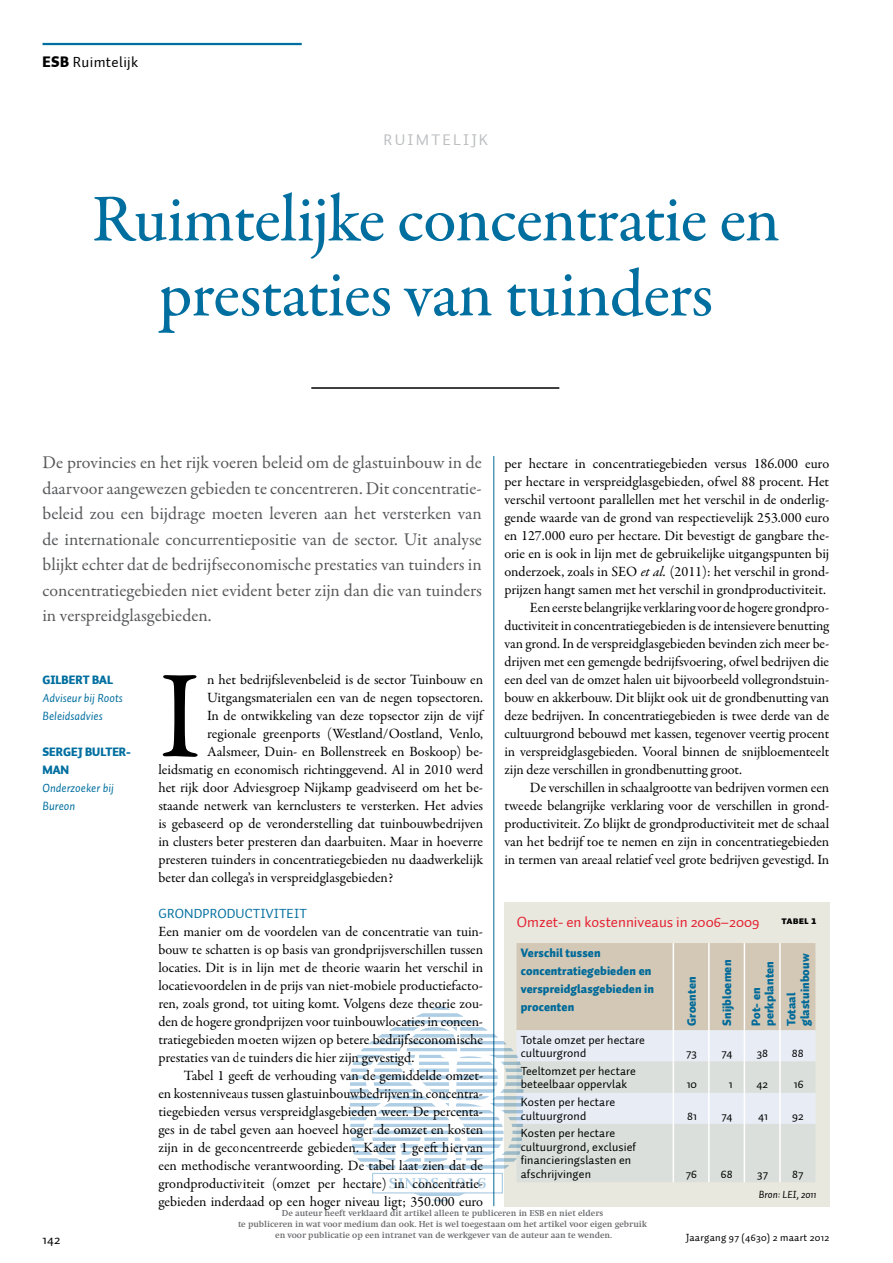
<style>
.page{position:relative;width:893px;height:1263px;background:#fff}
.page>*{position:absolute;margin:0;border:0;box-sizing:border-box;transform-origin:0 0}
.t1{font:125.4px "Garamond Premr Pro";color:#000}
.t2{font:500 67.5px/75px "Garamond Premr Pro";letter-spacing:-.015em;color:#006f9f;text-align:center}
.t3{font:18px/25.5px "Garamond Premr Pro";color:#58595b;text-align:justify}
.t4{font:15.75px "Auto 1";letter-spacing:.145em;color:#bcbec0}
.t5{font:15px "Auto 1";color:#e42231}
.t6{font:15px "Auto 1";color:#000}
.t7{font:14.25px/18px "Garamond Premr Pro";letter-spacing:-.005em;color:#000;text-align:justify}
.t8{font:13.5px "Auto 1";letter-spacing:.01em;color:#006f9f}
.t9{font:13.5px "Auto 1";color:#000}
.t10{font:12px/13.5px "Auto 1";letter-spacing:.01em;color:#000101}
.t11{font:900 12px/18px "Auto 1";letter-spacing:.01em;color:#006a99}
.t12{font:italic 12px/18px "Auto 1";color:#006f9f}
.t13{font:900 12px/18px "Auto 1";color:#006f9f}
.t14{font:10.5px "Auto 1";letter-spacing:.025em;color:#000}
.t15{font:italic 10.5px "Auto 1";color:#000}
.t16{font:10.5px "Auto 1 Black Sm Cp";color:#000}
.t17{font:700 9px/10.8px "Swift";color:#6d6e71;text-align:center}
.s1{font-weight:900}
.s2{font-style:italic}
</style>
<div class="page">
<hr style="left:43px;top:43px;width:259px;height:2px;background:#006f9f">
<hr style="left:494px;top:456px;width:1px;height:750px;background:#006a99">
<hr style="left:311px;top:387px;width:248px;height:2px;background:#000">
<div style="left:504px;top:902px;width:325px;height:304px;background:#e9e8df"></div>
<svg style="left:349px;top:943px;width:466px;height:264px"></svg>
<p class="t6" style="left:43px;top:53px;width:97px"><span class="s1">ESB</span> Ruimtelijk</p>
<p class="t4" style="left:384px;top:130px;width:106px">RUIMTELIJK</p>
<h2 class="t2" style="left:92px;top:183px;width:690px">Ruimtelijke concentratie en prestaties van tuinders</h2>
<p class="t3" style="left:43px;top:450px;width:441px">De provincies en het rijk voeren beleid om de glastuinbouw in de daarvoor aangewezen gebieden te concentreren. Dit concentratie&shy;beleid zou een bijdrage moeten leveren aan het versterken van de internationale concurrentiepositie van de sector. Uit analyse blijkt echter dat de bedrijfseconomische prestaties van tuinders in concentratiegebieden niet evident beter zijn dan die van tuinders in verspreidglasgebieden.</p>
<p class="t7" style="left:504px;top:455px;width:326px">per hectare in concentratiegebieden versus 186.000 euro</p>
<p class="t7" style="left:504px;top:473px;width:326px">per hectare in verspreidglasgebieden, ofwel 88 procent. Het</p>
<p class="t7" style="left:504px;top:491px;width:326px">verschil vertoont parallellen met het verschil in de onderlig-</p>
<p class="t7" style="left:504px;top:509px;width:326px">gende waarde van de grond van respectievelijk 253.000 euro</p>
<p class="t7" style="left:504px;top:527px;width:326px">en 127.000 euro per hectare. Dit bevestigt de gangbare the-</p>
<p class="t7" style="left:504px;top:545px;width:326px">orie en is ook in lijn met de gebruikelijke uitgangspunten bij</p>
<p class="t7" style="left:504px;top:563px;width:326px">onderzoek, zoals in SEO <span class="s2">et al.</span> (2011): het verschil in grond-</p>
<p class="t7" style="left:504px;top:581px;width:323px">prijzen hangt samen met het verschil in grondproductiviteit.</p>
<p class="t7" style="left:530px;top:599px;width:301px">Een eerste belangrijke verklaring voor de hogere grondpro-</p>
<p class="t7" style="left:504px;top:617px;width:326px">ductiviteit in concentratiegebieden is de intensievere benutting</p>
<p class="t7" style="left:504px;top:635px;width:326px">van grond. In de verspreidglasgebieden bevinden zich meer be-</p>
<p class="t7" style="left:504px;top:653px;width:326px">drijven met een gemengde bedrijfsvoering, ofwel bedrijven die</p>
<p class="t7" style="left:504px;top:671px;width:326px">een deel van de omzet halen uit bijvoorbeeld vollegrondstuin-</p>
<p class="t7" style="left:504px;top:689px;width:326px">bouw en akkerbouw. Dit blijkt ook uit de grondbenutting van</p>
<p class="t7" style="left:504px;top:707px;width:326px">deze bedrijven. In concentratiegebieden is twee derde van de</p>
<p class="t7" style="left:504px;top:725px;width:326px">cultuurgrond bebouwd met kassen, tegenover veertig procent</p>
<p class="t7" style="left:504px;top:743px;width:326px">in verspreidglasgebieden. Vooral binnen de snijbloementeelt</p>
<p class="t7" style="left:504px;top:761px;width:239px">zijn deze verschillen in grondbenutting groot.</p>
<p class="t7" style="left:530px;top:779px;width:301px">De verschillen in schaalgrootte van bedrijven vormen een</p>
<p class="t7" style="left:504px;top:797px;width:326px">tweede belangrijke verklaring voor de verschillen in grond-</p>
<p class="t7" style="left:504px;top:815px;width:326px">productiviteit. Zo blijkt de grondproductiviteit met de schaal</p>
<p class="t7" style="left:504px;top:833px;width:326px">van het bedrijf toe te nemen en zijn in concentratiegebieden</p>
<p class="t7" style="left:504px;top:851px;width:326px">in termen van areaal relatief veel grote bedrijven gevestigd. In</p>
<h1 class="t1" style="left:158px;top:641px;width:44px">I</h1>
<p class="t7" style="left:207px;top:671px;width:277px">n het bedrijfslevenbeleid is de sector Tuinbouw en</p>
<p class="t13" style="left:43px;top:671px;width:72px">Gilbert Bal</p>
<p class="t12" style="left:43px;top:689px;width:82px">Adviseur bij Roots<br>Beleidsadvies</p>
<p class="t13" style="left:43px;top:743px;width:90px">Sergej Bulter&shy;man</p>
<p class="t12" style="left:43px;top:779px;width:73px">Onderzoeker bij<br>Bureon</p>
<p class="t7" style="left:207px;top:689px;width:278px">Uitgangsmaterialen een van de negen topsectoren.</p>
<p class="t7" style="left:207px;top:707px;width:277px">In de ontwikkeling van deze topsector zijn de vijf</p>
<p class="t7" style="left:207px;top:725px;width:278px">regionale greenports (Westland/Oostland, Venlo,</p>
<p class="t7" style="left:207px;top:743px;width:277px">Aalsmeer, Duin- en Bollenstreek en Boskoop) be-</p>
<p class="t7" style="left:158px;top:761px;width:326px">leidsmatig en economisch richtinggevend. Al in 2010 werd</p>
<p class="t7" style="left:158px;top:779px;width:326px">het rijk door Adviesgroep Nijkamp geadviseerd om het be-</p>
<p class="t7" style="left:158px;top:797px;width:326px">staande netwerk van kernclusters te versterken. Het advies</p>
<p class="t7" style="left:158px;top:815px;width:326px">is gebaseerd op de veronderstelling dat tuinbouwbedrijven</p>
<p class="t7" style="left:158px;top:833px;width:326px">in clusters beter presteren dan daarbuiten. Maar in hoeverre</p>
<p class="t7" style="left:158px;top:851px;width:326px">presteren tuinders in concentratiegebieden nu daadwerkelijk</p>
<p class="t7" style="left:158px;top:869px;width:236px">beter dan collega’s in verspreidglasgebieden?</p>
<p class="t8" style="left:158px;top:905px;width:150px">Grondproductiviteit</p>
<p class="t7" style="left:158px;top:923px;width:326px">Een manier om de voordelen van de concentratie van tuin&shy;bouw te schatten is op basis van grondprijsverschillen tussen locaties. Dit is in lijn met de theorie waarin het verschil in locatievoordelen in de prijs van niet-mobiele productiefacto&shy;ren, zoals grond, tot uiting komt. Volgens deze theorie zou&shy;den de hogere grondprijzen voor tuinbouwlocaties in concen&shy;tratiegebieden moeten wijzen op betere bedrijfseconomische prestaties van de tuinders die hier zijn gevestigd.</p>
<p class="t7" style="left:158px;top:1067px;width:326px;text-indent:26px">Tabel 1 geeft de verhouding van de gemiddelde omzet&shy;en kostenniveaus tussen glastuinbouwbedrijven in concentra&shy;tiegebieden versus verspreidglasgebieden weer. De percenta&shy;ges in de tabel geven aan hoeveel hoger de omzet en kosten zijn in de geconcentreerde gebieden. Kader 1 geeft hiervan een methodische verantwoording. De tabel laat zien dat de grondproductiviteit (omzet per hectare) in concentratie&shy;gebieden inderdaad op een hoger niveau ligt; 350.000 euro</p>
<p class="t5" style="left:517px;top:913px;width:244px">Omzet- en kostenniveaus in 2006–2009</p>
<p class="t16" style="left:782px;top:914px;width:36px">tabel 1</p>
<p class="t11" style="left:521px;top:944px;width:135px">Verschil tussen concentratiegebieden en verspreidglasgebieden in procenten</p>
<p class="t11" style="left:719px;top:1026px;width:68px;rotate:-90deg">Snijbloemen</p>
<p class="t11" style="left:750px;top:1026px;width:66px;line-height:13.5px;rotate:-90deg">Pot- en perkplanten</p>
<p class="t11" style="left:785px;top:1026px;width:74px;line-height:13.5px;rotate:-90deg">Totaal glastuinbouw</p>
<p class="t11" style="left:683px;top:1026px;width:51px;rotate:-90deg">Groenten</p>
<p class="t10" style="left:521px;top:1033px;width:126px">Totale omzet per hectare cultuurgrond</p>
<p class="t10" style="left:686px;top:1047px;width:12px">73</p>
<p class="t10" style="left:721px;top:1047px;width:13px">74</p>
<p class="t10" style="left:757px;top:1047px;width:13px">38</p>
<p class="t10" style="left:792px;top:1047px;width:13px">88</p>
<p class="t10" style="left:521px;top:1064px;width:117px">Teeltomzet per hectare beteelbaar oppervlak</p>
<p class="t10" style="left:687px;top:1078px;width:12px">10</p>
<p class="t10" style="left:729px;top:1078px;width:5px">1</p>
<p class="t10" style="left:756px;top:1078px;width:13px">42</p>
<p class="t10" style="left:794px;top:1078px;width:11px">16</p>
<p class="t10" style="left:521px;top:1095px;width:96px">Kosten per hectare cultuurgrond</p>
<p class="t10" style="left:687px;top:1109px;width:11px">81</p>
<p class="t10" style="left:721px;top:1109px;width:13px">74</p>
<p class="t10" style="left:758px;top:1109px;width:11px">41</p>
<p class="t10" style="left:792px;top:1109px;width:13px">92</p>
<p class="t10" style="left:521px;top:1127px;width:117px">Kosten per hectare cultuurgrond, exclusief financieringslasten en afschrijvingen</p>
<p class="t10" style="left:686px;top:1167px;width:13px">76</p>
<p class="t10" style="left:721px;top:1167px;width:13px">68</p>
<p class="t10" style="left:757px;top:1167px;width:12px">37</p>
<p class="t10" style="left:792px;top:1167px;width:13px">87</p>
<p class="t15" style="left:759px;top:1188px;width:59px">Bron: LEI, 2011</p>
<p class="t17" style="left:238px;top:1208px;width:411px">De auteur heeft verklaard dit artikel alleen te publiceren in ESB en niet elders<br>te publiceren in wat voor medium dan ook. Het is wel toegestaan om het artikel voor eigen gebruik en voor publicatie op een intranet van de werkgever van de auteur aan te wenden.</p>
<p class="t9" style="left:43px;top:1231px;width:19px">142</p>
<p class="t14" style="left:686px;top:1231px;width:145px">Jaargang 97 (4630) 2 maart 2012</p>
</div>
